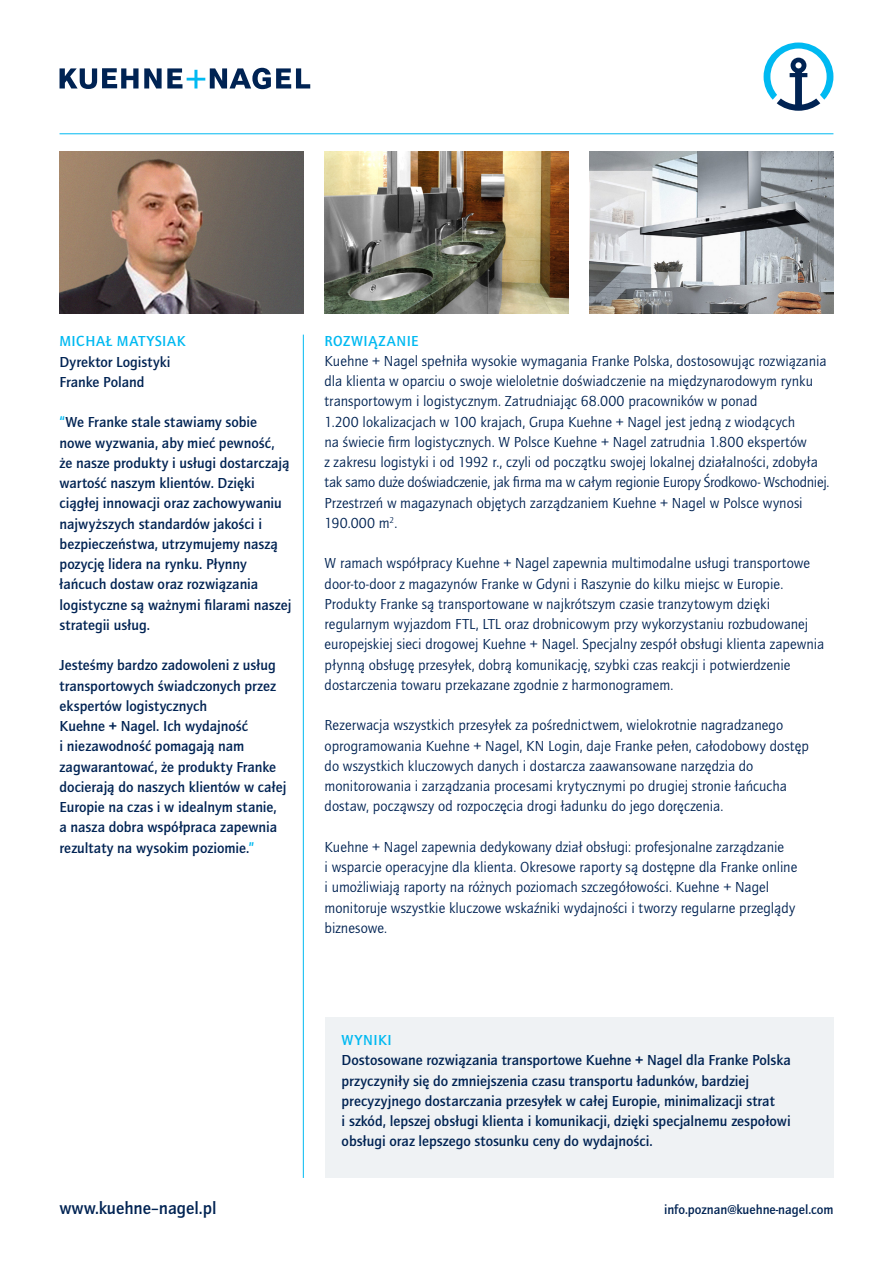
<style>
.page{position:relative;width:893px;height:1263px;background:#fff}
.page>*{position:absolute;margin:0;border:0;box-sizing:border-box;transform-origin:0 0}
.t1{font:500 18px "Quay Sans ITC Std";color:#002353}
.t2{font:15px/20.2px "Quay Sans ITC Std";color:#002353}
.t3{font:500 15px/20.2px "Quay Sans ITC Std";color:#002353}
.t4{font:500 15px "Quay Sans ITC Std";letter-spacing:.045em;color:#00b9f1}
.t5{font:500 13.5px "Quay Sans ITC Std";color:#002353}
.s1{color:#00b9f1}
</style>
<div class="page">
<svg style="left:764px;top:43px;width:69px;height:68px"></svg>
<svg style="left:60px;top:68px;width:250px;height:21px"></svg>
<div style="left:325px;top:1017px;width:508px;height:161px;background:#eff2f4"></div>
<img style="left:60px;top:152px;width:243px;height:162px">
<img style="left:325px;top:152px;width:243px;height:162px">
<img style="left:590px;top:152px;width:243px;height:162px">
<hr style="left:303px;top:335px;width:1px;height:843px;background:#00b9f1">
<hr style="left:60px;top:134px;width:773px;height:1px;background:#00b9f1">
<p class="t4" style="left:60px;top:332px;width:128px">MICHAŁ MATYSIAK</p>
<p class="t3" style="left:60px;top:352px;width:113px">Dyrektor Logistyki<br>Franke Poland</p>
<p class="t3" style="left:60px;top:412px;width:233px"><span class="s1">“</span>We Franke stale stawiamy sobie nowe wyzwania, aby mieć pewność,<br>że nasze produkty i usługi dostarczają wartość naszym klientów. Dzięki ciągłej innowacji oraz zachowywaniu najwyższych standardów jakości i bezpieczeństwa, utrzymujemy naszą pozycję lidera na rynku. Płynny łańcuch dostaw oraz rozwiązania logistyczne są ważnymi filarami naszej strategii usług.</p>
<p class="t3" style="left:60px;top:655px;width:228px">Jesteśmy bardzo zadowoleni z usług transportowych świadczonych przez ekspertów logistycznych<br>Kuehne + Nagel. Ich wydajność<br>i niezawodność pomagają nam zagwarantować, że produkty Franke docierają do naszych klientów w całej Europie na czas i w idealnym stanie, a nasza dobra współpraca zapewnia rezultaty na wysokim poziomie.<span class="s1">”</span></p>
<p class="t4" style="left:325px;top:332px;width:96px">ROZWIĄZANIE</p>
<p class="t2" style="left:325px;top:351px;width:506px">Kuehne + Nagel spełniła wysokie wymagania Franke Polska, dostosowując rozwiązania dla klienta w oparciu o swoje wieloletnie doświadczenie na międzynarodowym rynku transportowym i logistycznym. Zatrudniając 68.000 pracowników w ponad<br>1.200 lokalizacjach w 100 krajach, Grupa Kuehne + Nagel jest jedną z wiodących<br>na świecie firm logistycznych. W Polsce Kuehne + Nagel zatrudnia 1.800 ekspertów<br>z zakresu logistyki i od 1992 r., czyli od początku swojej lokalnej działalności, zdobyła tak samo duże doświadczenie, jak firma ma w całym regionie Europy Środkowo- Wschodniej.<br>Przestrzeń w magazynach objętych zarządzaniem Kuehne + Nagel w Polsce wynosi 190.000 m<sup>2</sup>.</p>
<p class="t2" style="left:325px;top:553px;width:501px">W ramach współpracy Kuehne + Nagel zapewnia multimodalne usługi transportowe door-to-door z magazynów Franke w Gdyni i Raszynie do kilku miejsc w Europie.<br>Produkty Franke są transportowane w najkrótszym czasie tranzytowym dzięki regularnym wyjazdom FTL, LTL oraz drobnicowym przy wykorzystaniu rozbudowanej europejskiej sieci drogowej Kuehne + Nagel. Specjalny zespół obsługi klienta zapewnia płynną obsługę przesyłek, dobrą komunikację, szybki czas reakcji i potwierdzenie dostarczenia towaru przekazane zgodnie z harmonogramem.</p>
<p class="t2" style="left:325px;top:715px;width:486px">Rezerwacja wszystkich przesyłek za pośrednictwem, wielokrotnie nagradzanego oprogramowania Kuehne + Nagel, KN Login, daje Franke pełen, całodobowy dostęp do wszystkich kluczowych danych i dostarcza zaawansowane narzędzia do monitorowania i zarządzania procesami krytycznymi po drugiej stronie łańcucha dostaw, począwszy od rozpoczęcia drogi ładunku do jego doręczenia.</p>
<p class="t2" style="left:325px;top:837px;width:474px">Kuehne + Nagel zapewnia dedykowany dział obsługi: profesjonalne zarządzanie<br>i wsparcie operacyjne dla klienta. Okresowe raporty są dostępne dla Franke online i umożliwiają raporty na różnych poziomach szczegółowości. Kuehne + Nagel monitoruje wszystkie kluczowe wskaźniki wydajności i tworzy regularne przeglądy biznesowe.</p>
<p class="t1" style="left:60px;top:1197px;width:158px">www.kuehne–nagel.pl</p>
<p class="t4" style="left:342px;top:1031px;width:52px">WYNIKI</p>
<p class="t3" style="left:342px;top:1050px;width:451px">Dostosowane rozwiązania transportowe Kuehne + Nagel dla Franke Polska przyczyniły się do zmniejszenia czasu transportu ładunków, bardziej precyzyjnego dostarczania przesyłek w całej Europie, minimalizacji strat<br>i szkód, lepszej obsługi klienta i komunikacji, dzięki specjalnemu zespołowi obsługi oraz lepszego stosunku ceny do wydajności.</p>
<p class="t5" style="left:664px;top:1201px;width:171px">info.poznan@kuehne-nagel.com</p>
</div>
